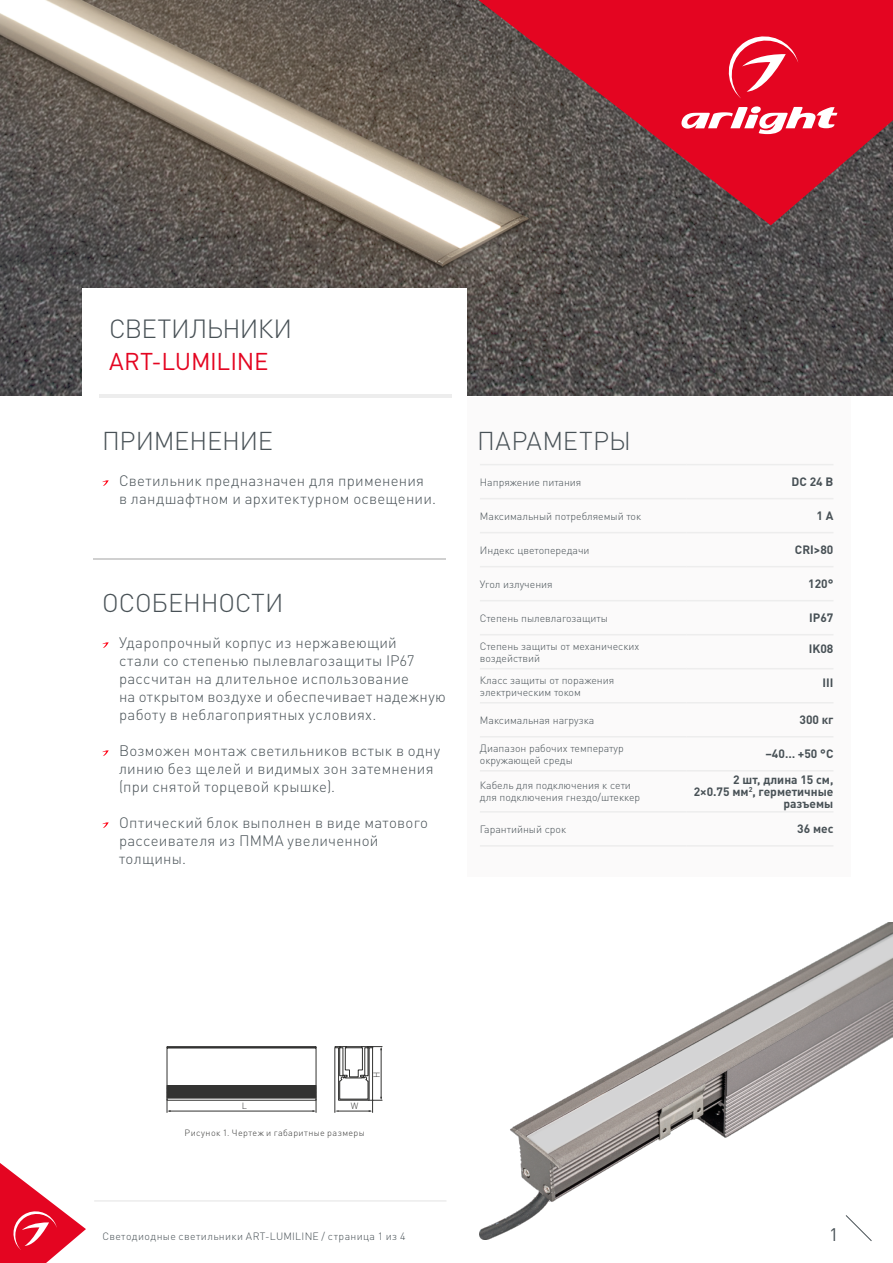
<style>
.page{position:relative;width:893px;height:1263px;background:#fff}
.page>*{position:absolute;margin:0;border:0;box-sizing:border-box;transform-origin:0 0}
.t1{font:300 25.95px "DIN Pro";letter-spacing:-.025em;color:#485156}
.t2{font:300 25.5px "DIN Pro";letter-spacing:-.005em;color:#485156}
.t3{font:300 25.5px "DIN Pro";letter-spacing:.015em;color:#485156}
.t4{font:24px "DIN Pro";letter-spacing:-.015em;color:#e40521}
.t5{font:18px "DIN Pro";color:#485156}
.t6{font:300 15px/18px "DIN Pro";letter-spacing:.02em;color:#485156}
.t7{font:700 12px/12px "DIN Pro";color:#485156;text-align:right}
.t8{font:300 10.5px/12px "DIN Pro";color:#485156}
.t9{font:300 10.5px "DIN Pro";letter-spacing:.035em;color:#485156}
.t10{font:300 9px "DIN Pro";letter-spacing:.04em;color:#3c3c3b}
</style>
<div class="page">
<hr style="left:94px;top:1200px;width:352px;height:1px;background:#e3e3e3">
<img style="left:0;top:0;width:893px;height:396px">
<div style="left:467px;top:397px;width:383px;height:479px;background:#fbfafa"></div>
<hr style="left:480px;top:464px;width:206px;height:1px;background:#ededed">
<hr style="left:686px;top:464px;width:147px;height:1px;background:#ededed">
<hr style="left:480px;top:498px;width:206px;height:1px;background:#ededed">
<hr style="left:686px;top:498px;width:147px;height:1px;background:#ededed">
<hr style="left:480px;top:532px;width:206px;height:1px;background:#ededed">
<hr style="left:686px;top:532px;width:147px;height:1px;background:#ededed">
<hr style="left:480px;top:566px;width:206px;height:1px;background:#ededed">
<hr style="left:686px;top:566px;width:147px;height:1px;background:#ededed">
<hr style="left:480px;top:668px;width:206px;height:1px;background:#ededed">
<hr style="left:686px;top:668px;width:147px;height:1px;background:#ededed">
<hr style="left:480px;top:702px;width:206px;height:1px;background:#ededed">
<hr style="left:686px;top:702px;width:147px;height:1px;background:#ededed">
<hr style="left:480px;top:811px;width:206px;height:1px;background:#ededed">
<hr style="left:686px;top:811px;width:147px;height:1px;background:#ededed">
<hr style="left:480px;top:600px;width:206px;height:1px;background:#ededed">
<hr style="left:686px;top:600px;width:147px;height:1px;background:#ededed">
<hr style="left:480px;top:634px;width:206px;height:1px;background:#ededed">
<hr style="left:686px;top:634px;width:147px;height:1px;background:#ededed">
<hr style="left:480px;top:736px;width:206px;height:1px;background:#ededed">
<hr style="left:686px;top:736px;width:147px;height:1px;background:#ededed">
<hr style="left:480px;top:845px;width:206px;height:2px;background:#ededed">
<hr style="left:686px;top:845px;width:147px;height:2px;background:#ededed">
<hr style="left:480px;top:770px;width:206px;height:1px;background:#ededed">
<hr style="left:686px;top:770px;width:147px;height:1px;background:#ededed">
<div style="left:82px;top:288px;width:384px;height:117px;background:#fff"></div>
<svg style="left:102px;top:480px;width:7px;height:6px"></svg>
<svg style="left:102px;top:642px;width:7px;height:6px"></svg>
<svg style="left:102px;top:750px;width:7px;height:6px"></svg>
<svg style="left:102px;top:822px;width:7px;height:6px"></svg>
<hr style="left:99px;top:394px;width:352px;height:3px;background:#ededed">
<hr style="left:94px;top:559px;width:352px;height:1px;background:#d0d0d0">
<svg style="left:166px;top:1046px;width:216px;height:67px"></svg>
<hr style="left:338px;top:1111px;width:33px;height:1px;background:#333332">
<img style="left:480px;top:922px;width:413px;height:317px">
<svg style="left:478px;top:0;width:415px;height:225px;fill:#e40521"></svg>
<svg style="left:678px;top:106px;width:159px;height:31px"></svg>
<svg style="left:724px;top:31px;width:74px;height:68px"></svg>
<svg style="left:0;top:1163px;width:86px;height:100px"></svg>
<h1 class="t1" style="left:109px;top:311px;width:185px">СВЕТИЛЬНИКИ</h1>
<h3 class="t4" style="left:109px;top:345px;width:161px">ART-LUMILINE</h3>
<h2 class="t2" style="left:102px;top:423px;width:172px">ПРИМЕНЕНИЕ</h2>
<p class="t6" style="left:119px;top:471px;width:318px">Светильник предназначен для применения<br>в ландшафтном и архитектурном освещении.</p>
<h2 class="t2" style="left:102px;top:585px;width:183px">ОСОБЕННОСТИ</h2>
<p class="t6" style="left:119px;top:633px;width:328px">Ударопрочный корпус из нержавеющий<br>стали со степенью пылевлагозащиты IP67 рассчитан на длительное использование<br>на открытом воздухе и обеспечивает надежную работу в неблагоприятных условиях.</p>
<p class="t6" style="left:119px;top:741px;width:323px">Возможен монтаж светильников встык в одну линию без щелей и видимых зон затемнения (при снятой торцевой крышке).</p>
<p class="t6" style="left:119px;top:813px;width:311px">Оптический блок выполнен в виде матового рассеивателя из ПММА увеличенной толщины.</p>
<h2 class="t3" style="left:477px;top:423px;width:155px">ПАРАМЕТРЫ</h2>
<p class="t8" style="left:480px;top:475px;width:103px">Напряжение питания</p>
<p class="t7" style="left:792px;top:475px;width:43px">DC 24 В</p>
<p class="t8" style="left:480px;top:509px;width:163px">Максимальный потребляемый ток</p>
<p class="t7" style="left:816px;top:509px;width:18px">1 А</p>
<p class="t8" style="left:480px;top:543px;width:111px">Индекс цветопередачи</p>
<p class="t7" style="left:795px;top:543px;width:40px">CRI&gt;80</p>
<p class="t8" style="left:480px;top:577px;width:74px">Угол излучения</p>
<p class="t7" style="left:808px;top:577px;width:27px">120°</p>
<p class="t8" style="left:480px;top:611px;width:130px">Степень пылевлагозащиты</p>
<p class="t7" style="left:809px;top:611px;width:26px">IP67</p>
<p class="t8" style="left:480px;top:639px;width:161px">Степень защиты от механических воздействий</p>
<p class="t7" style="left:809px;top:642px;width:26px">IK08</p>
<p class="t8" style="left:480px;top:673px;width:136px">Класс защиты от поражения электрическим током</p>
<p class="t7" style="left:822px;top:676px;width:12px">III</p>
<p class="t8" style="left:480px;top:713px;width:116px">Максимальная нагрузка</p>
<p class="t7" style="left:799px;top:713px;width:35px">300 кг</p>
<p class="t8" style="left:480px;top:741px;width:145px">Диапазон рабочих температур окружающей среды</p>
<p class="t7" style="left:765px;top:747px;width:69px">–40… +50 °C</p>
<p class="t8" style="left:480px;top:779px;width:162px">Кабель для подключения к сети для подключения гнездо/штеккер</p>
<p class="t7" style="left:694px;top:773px;width:141px">2 шт, длина 15 cм,<br>2×0.75 мм<sup>2</sup>, герметичные разъемы</p>
<p class="t8" style="left:480px;top:823px;width:88px">Гарантийный срок</p>
<p class="t7" style="left:797px;top:822px;width:38px">36 мес</p>
<p class="t10" style="left:371px;top:1078px;width:8px;rotate:-90deg">H</p>
<p class="t10" style="left:242px;top:1100px;width:7px">L</p>
<p class="t10" style="left:351px;top:1100px;width:9px">W</p>
<p class="t10" style="left:185px;top:1126px;width:182px">Рисунок 1. Чертеж и габаритные размеры</p>
<p class="t9" style="left:102px;top:1229px;width:305px">Светодиодные светильники ART-LUMILINE / страница 1 из 4</p>
<p class="t5" style="left:829px;top:1222px;width:11px">1</p>
</div>
